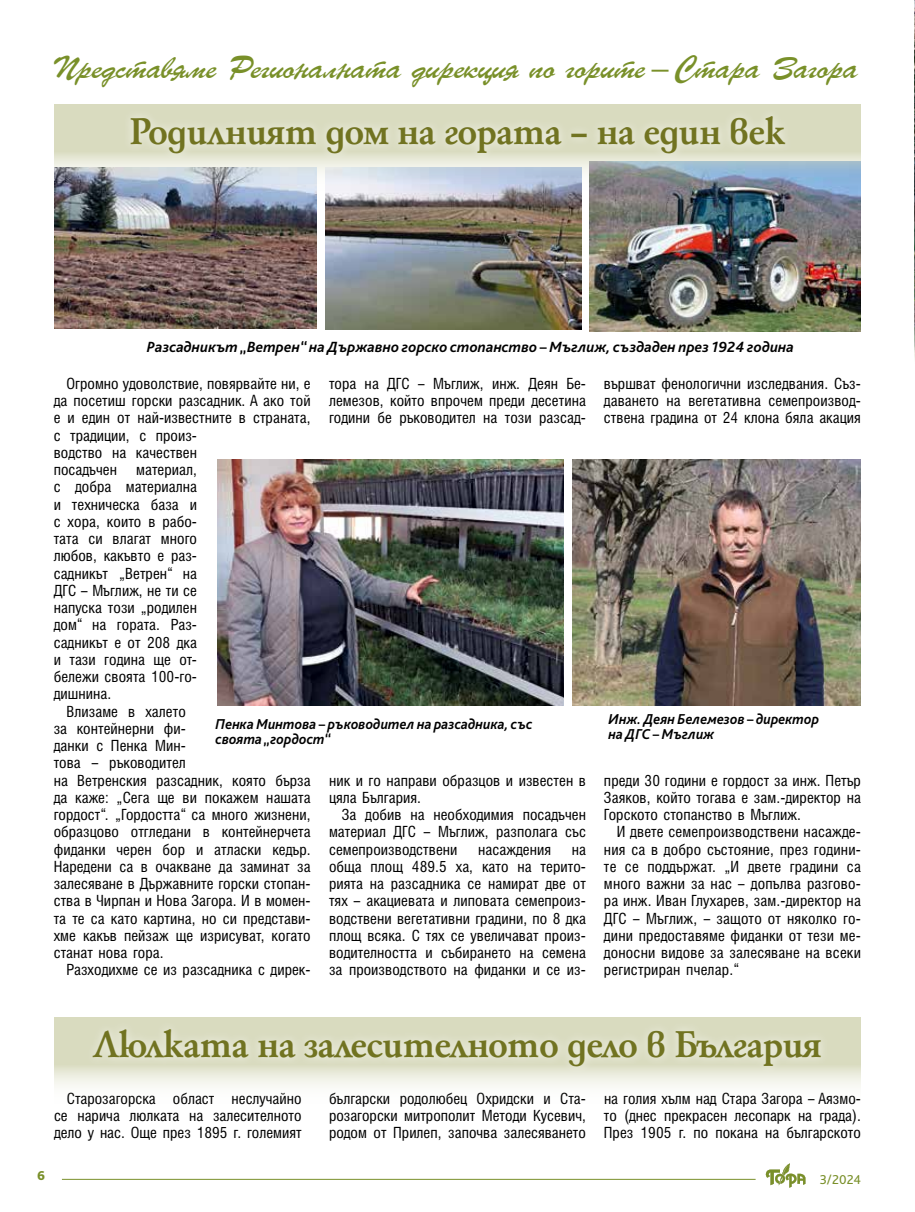
<style>
.page{position:relative;width:915px;height:1212px;background:#fff}
.page>*{position:absolute;margin:0;border:0;box-sizing:border-box;transform-origin:0 0}
.t1{font:700 40.5px "HS Garamond Pro";letter-spacing:-.02em;color:#717321}
.t2{font:31.2px "Parsek Cyrillic";letter-spacing:-.02em;color:#799029;scale:1.05 1}
.t3{font:15.45px/17.2px "Hebar Condensed CYR";letter-spacing:.005em;color:#000;text-align:justify}
.t4{font:italic 700 15.45px "Bliss Pro";color:#000}
.t5{font:italic 700 15px/15px "Bliss Pro";color:#000;scale:.95 1}
.t6{font:13.5px "Bliss Pro";color:#7a902a}
.t7{font:800 13.5px "Bliss Pro";color:#7a902a}
.s1{font-family:"Georgia Pro";color:#7a902a}
</style>
<div class="page">
<img style="left:914px;top:0;width:1px;height:359px">
<svg style="left:54px;top:1017px;width:806px;height:70px"></svg>
<div style="left:84px;top:1020px;width:745px;height:56px;background:#fff;opacity:.75"></div>
<img style="left:326px;top:198px;width:255px;height:131px">
<img style="left:589px;top:198px;width:271px;height:134px">
<img style="left:54px;top:198px;width:262px;height:130px">
<img style="left:217px;top:459px;width:346px;height:247px">
<img style="left:572px;top:459px;width:288px;height:246px">
<img style="left:54px;top:104px;width:806px;height:94px">
<div style="left:121px;top:107px;width:672px;height:56px;background:#fff;opacity:.75"></div>
<hr style="left:62px;top:1179px;width:693px;height:1px;background:#7a902a">
<svg style="left:765px;top:1163px;width:40px;height:25px"></svg>
<h2 class="t2" style="left:51px;top:49px;width:770px">Представяме Регионалната дирекция по горите <span class="s1">–</span> Стара Загора</h2>
<h1 class="t1" style="left:129px;top:104px;width:657px">Родилният дом на гората – на един век</h1>
<p class="t4" style="left:147px;top:337px;width:648px">Разсадникът „Ветрен“ на Държавно горско стопанство – Мъглиж, създаден през 1924 година</p>
<p class="t3" style="left:603px;top:375px;width:258px">вършват фенологични изследвания. Съз&shy;даването на вегетативна семепроизвод&shy;ствена градина от 24 клона бяла акация</p>
<p class="t3" style="left:66px;top:375px;width:245px">Огромно удоволствие, повярвайте ни, е</p>
<p class="t3" style="left:54px;top:392px;width:258px">да посетиш горски разсадник. А ако той</p>
<p class="t3" style="left:54px;top:409px;width:258px">е и един от най-известните в страната,</p>
<p class="t3" style="left:54px;top:427px;width:145px">с традиции, с произ-</p>
<p class="t3" style="left:54px;top:444px;width:145px">водство на качествен</p>
<p class="t3" style="left:54px;top:461px;width:145px">посадъчен материал,</p>
<p class="t3" style="left:54px;top:478px;width:145px">с добра материална</p>
<p class="t3" style="left:54px;top:496px;width:145px">и техническа база и</p>
<p class="t3" style="left:54px;top:513px;width:145px">с хора, които в рабо-</p>
<p class="t3" style="left:54px;top:530px;width:145px">тата си влагат много</p>
<p class="t3" style="left:54px;top:547px;width:145px">любов, какъвто е раз-</p>
<p class="t3" style="left:54px;top:565px;width:145px">садникът „Ветрен“ на</p>
<p class="t3" style="left:54px;top:582px;width:145px">ДГС – Мъглиж, не ти се</p>
<p class="t3" style="left:54px;top:599px;width:145px">напуска този „родилен</p>
<p class="t3" style="left:54px;top:616px;width:145px">дом“ на гората. Раз-</p>
<p class="t3" style="left:54px;top:634px;width:145px">садникът е от 208 дка</p>
<p class="t3" style="left:54px;top:651px;width:145px">и тази година ще от-</p>
<p class="t3" style="left:54px;top:668px;width:145px">бележи своята 100-го-</p>
<p class="t3" style="left:54px;top:685px;width:59px">дишнина.</p>
<p class="t3" style="left:66px;top:703px;width:121px">Влизаме в халето</p>
<p class="t3" style="left:54px;top:720px;width:134px">за контейнерни фи-</p>
<p class="t3" style="left:54px;top:737px;width:134px">данки с Пенка Мин-</p>
<p class="t3" style="left:54px;top:754px;width:134px">това – ръководител</p>
<p class="t3" style="left:54px;top:772px;width:258px">на Ветренския разсадник, която бърза</p>
<p class="t3" style="left:54px;top:789px;width:258px">да каже: „Сега ще ви покажем нашата</p>
<p class="t3" style="left:54px;top:806px;width:258px">гордост“. „Гордостта“ са много жизнени,</p>
<p class="t3" style="left:54px;top:823px;width:258px">образцово отгледани в контейнерчета</p>
<p class="t3" style="left:54px;top:841px;width:258px">фиданки черен бор и атласки кедър.</p>
<p class="t3" style="left:54px;top:858px;width:258px">Наредени са в очакване да заминат за</p>
<p class="t3" style="left:54px;top:875px;width:258px">залесяване в Държавните горски стопан-</p>
<p class="t3" style="left:54px;top:892px;width:258px">ства в Чирпан и Нова Загора. И в момен-</p>
<p class="t3" style="left:54px;top:910px;width:258px">та те са като картина, но си представи-</p>
<p class="t3" style="left:54px;top:927px;width:258px">хме какъв пейзаж ще изрисуват, когато</p>
<p class="t3" style="left:54px;top:944px;width:111px">станат нова гора.</p>
<p class="t3" style="left:66px;top:961px;width:245px">Разходихме се из разсадника с дирек-</p>
<p class="t3" style="left:329px;top:375px;width:258px">тора на ДГС – Мъглиж, инж. Деян Бе&shy;лемезов, който впрочем преди десетина години бе ръководител на този разсад-</p>
<p class="t5" style="left:608px;top:711px;width:223px">Инж. Деян Белемезов – директор на ДГС – Мъглиж</p>
<p class="t5" style="left:215px;top:716px;width:335px">Пенка Минтова – ръководител на разсадника, със своята „гордост“</p>
<p class="t3" style="left:329px;top:772px;width:258px">ник и го направи образцов и известен в цяла България.</p>
<p class="t3" style="left:329px;top:806px;width:258px;text-indent:13px">За добив на необходимия посадъчен материал ДГС – Мъглиж, разполага със семепроизводствени</p>
<p class="t3" style="left:603px;top:772px;width:258px">преди 30 години е гордост за инж. Петър Заяков, който тогава е зам.-директор на Горското стопанство в Мъглиж.</p>
<p class="t3" style="left:603px;top:823px;width:258px;text-indent:13px">И двете семепроизводствени насажде&shy;ния са в добро състояние, през години&shy;те се поддържат. „И двете градини са много важни за нас – допълва разгово&shy;ра инж. Иван Глухарев, зам.-директор на ДГС – Мъглиж, – защото от няколко го&shy;дини предоставяме фиданки от тези ме&shy;доносни видове за залесяване на всеки регистриран пчелар.“</p>
<p class="t3" style="left:329px;top:841px;width:258px;text-indent:243px">на обща площ 489.5 ха, като на терито&shy;рията на разсадника се намират две от тях – акациевата и липовата семепроиз&shy;водствени вегетативни градини, по 8 дка площ всяка. С тях се увеличават произ&shy;водителността и събирането на семена за производството на фиданки и се из-</p>
<p class="t3" style="left:478px;top:841px;width:74px">насаждения</p>
<h1 class="t1" style="left:93px;top:1017px;width:730px">Люлката на залесителното дело в България</h1>
<p class="t3" style="left:54px;top:1090px;width:249px;text-indent:13px">Старозагорска област неслучайно се нарича люлката на залесителното дело у нас. Още през 1895 г. големият</p>
<p class="t3" style="left:329px;top:1090px;width:258px">български родолюбец Охридски и Ста&shy;розагорски митрополит Методи Кусевич, родом от Прилеп, започва залесяването</p>
<p class="t3" style="left:603px;top:1090px;width:258px">на голия хълм над Стара Загора – Аязмо&shy;то (днес прекрасен лесопарк на града).<br>През 1905 г. по покана на българското</p>
<p class="t7" style="left:37px;top:1167px;width:9px">6</p>
<p class="t6" style="left:819px;top:1171px;width:43px">3/2024</p>
</div>
